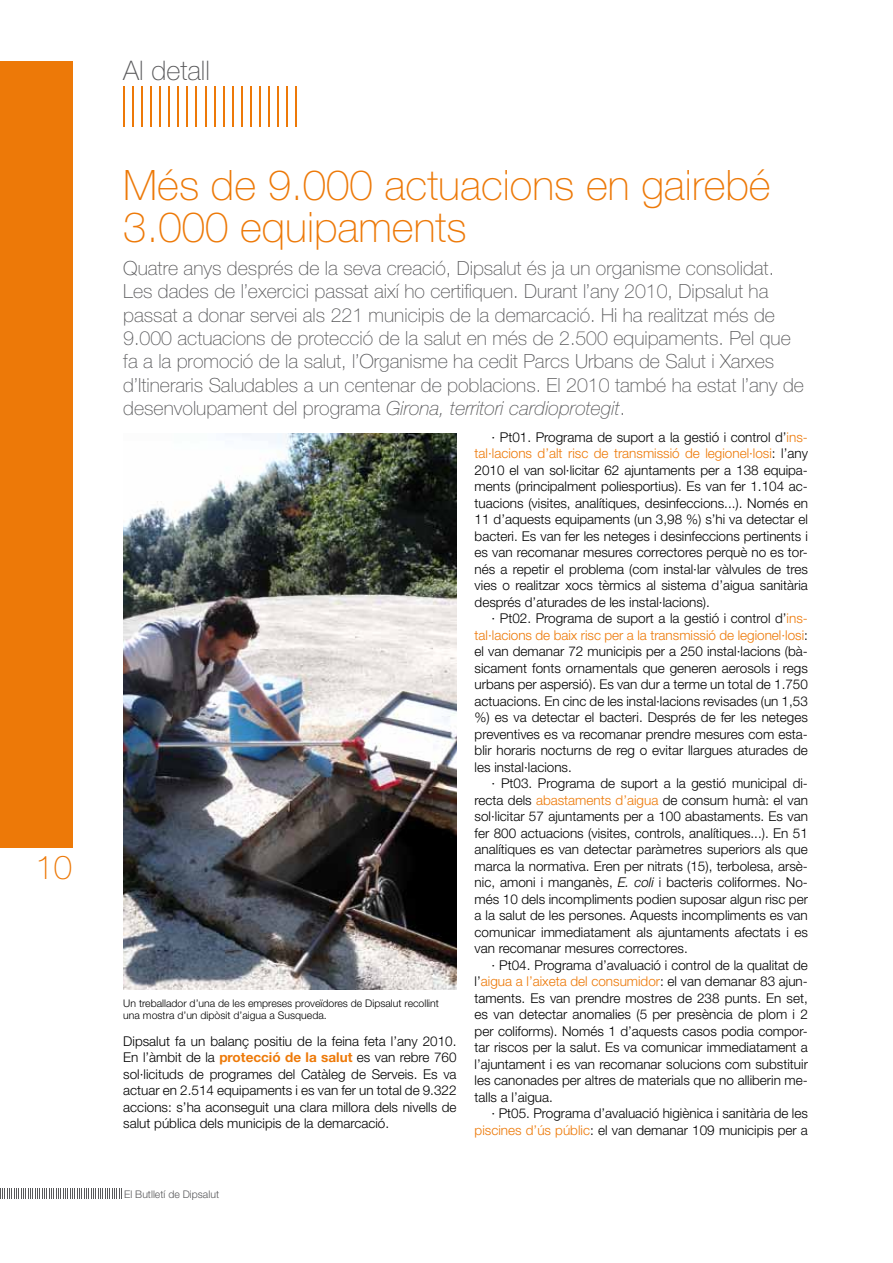
<style>
.page{position:relative;width:893px;height:1263px;background:#fff}
.page>*{position:absolute;margin:0;border:0;box-sizing:border-box;transform-origin:0 0}
.t1{font:100 42px/42px "Helvetica Neue LT Std";color:#ed7908}
.t2{font:100 33px "Helvetica Neue LT Std";color:#ed7908}
.t3{font:100 27px "Helvetica Neue LT Std";color:#58585a}
.t4{font:100 19.5px/23.4px "Helvetica Neue LT Std";color:#58585a}
.t5{font:300 13.5px/16.5px "Helvetica Neue LT Std";color:#000;text-align:justify}
.t6{font:300 10.5px/12.6px "Helvetica Neue LT Std";color:#000}
.t7{font:300 10.5px "Helvetica Neue LT Std";color:#58585a}
.s1{font-style:italic}
.s2{font-weight:700;color:#ed7908}
.s3{color:#ed7908}
</style>
<div class="page">
<svg style="left:0;top:1189px;width:122px;height:10px"></svg>
<div style="left:0;top:61px;width:72px;height:787px;background:#ed7908"></div>
<hr style="left:123px;top:86px;width:2px;height:40px;background:#ed7908">
<hr style="left:132px;top:86px;width:2px;height:40px;background:#ed7908">
<hr style="left:141px;top:86px;width:2px;height:40px;background:#ed7908">
<hr style="left:150px;top:86px;width:2px;height:40px;background:#ed7908">
<hr style="left:159px;top:86px;width:2px;height:40px;background:#ed7908">
<hr style="left:169px;top:86px;width:1px;height:40px;background:#ed7908">
<hr style="left:178px;top:86px;width:1px;height:40px;background:#ed7908">
<hr style="left:187px;top:86px;width:1px;height:40px;background:#ed7908">
<hr style="left:196px;top:86px;width:1px;height:40px;background:#ed7908">
<hr style="left:205px;top:86px;width:1px;height:40px;background:#ed7908">
<hr style="left:214px;top:86px;width:1px;height:40px;background:#ed7908">
<hr style="left:223px;top:86px;width:1px;height:40px;background:#ed7908">
<hr style="left:232px;top:86px;width:1px;height:40px;background:#ed7908">
<hr style="left:241px;top:86px;width:1px;height:40px;background:#ed7908">
<hr style="left:250px;top:86px;width:2px;height:40px;background:#ed7908">
<hr style="left:259px;top:86px;width:2px;height:40px;background:#ed7908">
<hr style="left:268px;top:86px;width:2px;height:40px;background:#ed7908">
<hr style="left:277px;top:86px;width:2px;height:40px;background:#ed7908">
<hr style="left:286px;top:86px;width:2px;height:40px;background:#ed7908">
<hr style="left:295px;top:86px;width:2px;height:40px;background:#ed7908">
<img style="left:123px;top:434px;width:334px;height:555px">
<h2 class="t2" style="left:36px;top:848px;width:38px">10</h2>
<h3 class="t3" style="left:123px;top:55px;width:88px">Al detall</h3>
<h1 class="t1" style="left:123px;top:164px;width:649px">Més de 9.000 actuacions en gairebé<br>3.000 equipaments</h1>
<p class="t4" style="left:123px;top:256px;width:682px">Quatre anys després de la seva creació, Dipsalut és ja un organisme consolidat.<br>Les dades de l’exercici passat així ho certifiquen. Durant l’any 2010, Dipsalut ha passat a donar servei als 221 municipis de la demarcació. Hi ha realitzat més de 9.000 actuacions de protecció de la salut en més de 2.500 equipaments. Pel que fa a la promoció de la salut, l’Organisme ha cedit Parcs Urbans de Salut i Xarxes d’Itineraris Saludables a un centenar de poblacions. El 2010 també ha estat l’any de desenvolupament del programa <span class="s1">Girona, territori cardioprotegit</span>.</p>
<p class="t6" style="left:123px;top:996px;width:317px">Un treballador d’una de les empreses proveïdores de Dipsalut recollint una mostra d’un dipòsit d’aigua a Susqueda.</p>
<p class="t5" style="left:123px;top:1032px;width:335px">Dipsalut fa un balanç positiu de la feina feta l’any 2010.<br>En l’àmbit de la <span class="s2">protecció de la salut</span> es van rebre 760 sol·licituds de programes del Catàleg de Serveis. Es va actuar en 2.514 equipaments i es van fer un total de 9.322 accions: s’ha aconseguit una clara millora dels nivells de salut pública dels municipis de la demarcació.</p>
<p class="t5" style="left:475px;top:429px;width:335px;text-indent:17px">· Pt01. Programa de suport a la gestió i control d’<span class="s3">ins&shy;tal·lacions d’alt risc de transmissió de legionel·losi</span>: l’any 2010 el van sol·licitar 62 ajuntaments per a 138 equipa&shy;ments (principalment poliesportius). Es van fer 1.104 ac&shy;tuacions (visites, analítiques, desinfeccions...). Només en 11 d’aquests equipaments (un 3,98 %) s’hi va detectar el bacteri. Es van fer les neteges i desinfeccions pertinents i es van recomanar mesures correctores perquè no es tor&shy;nés a repetir el problema (com instal·lar vàlvules de tres vies o realitzar xocs tèrmics al sistema d’aigua sanitària després d’aturades de les instal·lacions).</p>
<p class="t5" style="left:475px;top:610px;width:335px;text-indent:17px">· Pt02. Programa de suport a la gestió i control d’<span class="s3">ins&shy;tal·lacions de baix risc per a la transmissió de legionel·losi</span>: el van demanar 72 municipis per a 250 instal·lacions (bà&shy;sicament fonts ornamentals que generen aerosols i regs urbans per aspersió). Es van dur a terme un total de 1.750 actuacions. En cinc de les instal·lacions revisades (un 1,53 %) es va detectar el bacteri. Després de fer les neteges preventives es va recomanar prendre mesures com esta&shy;blir horaris nocturns de reg o evitar llargues aturades de les instal·lacions.</p>
<p class="t5" style="left:475px;top:775px;width:335px;text-indent:17px">· Pt03. Programa de suport a la gestió municipal di&shy;recta dels <span class="s3">abastaments d’aigua</span> de consum humà: el van sol·licitar 57 ajuntaments per a 100 abastaments. Es van fer 800 actuacions (visites, controls, analítiques...). En 51 analítiques es van detectar paràmetres superiors als que marca la normativa. Eren per nitrats (15), terbolesa, arsè&shy;nic, amoni i manganès, <span class="s1">E. coli</span> i bacteris coliformes. No&shy;més 10 dels incompliments podien suposar algun risc per a la salut de les persones. Aquests incompliments es van comunicar immediatament als ajuntaments afectats i es van recomanar mesures correctores.</p>
<p class="t5" style="left:475px;top:956px;width:335px;text-indent:17px">· Pt04. Programa d’avaluació i control de la qualitat de l’<span class="s3">aigua a l’aixeta del consumidor</span>: el van demanar 83 ajun&shy;taments. Es van prendre mostres de 238 punts. En set, es van detectar anomalies (5 per presència de plom i 2 per coliforms). Només 1 d’aquests casos podia compor&shy;tar riscos per la salut. Es va comunicar immediatament a l’ajuntament i es van recomanar solucions com substituir les canonades per altres de materials que no alliberin me&shy;talls a l’aigua.</p>
<p class="t5" style="left:475px;top:1105px;width:335px;text-align:right">· Pt05. Programa d’avaluació higiènica i sanitària de les <span class="s3">piscines d’ús públic</span>: el van demanar 109 municipis per a</p>
<p class="t7" style="left:124px;top:1187px;width:96px">El Butlletí de Dipsalut</p>
</div>
